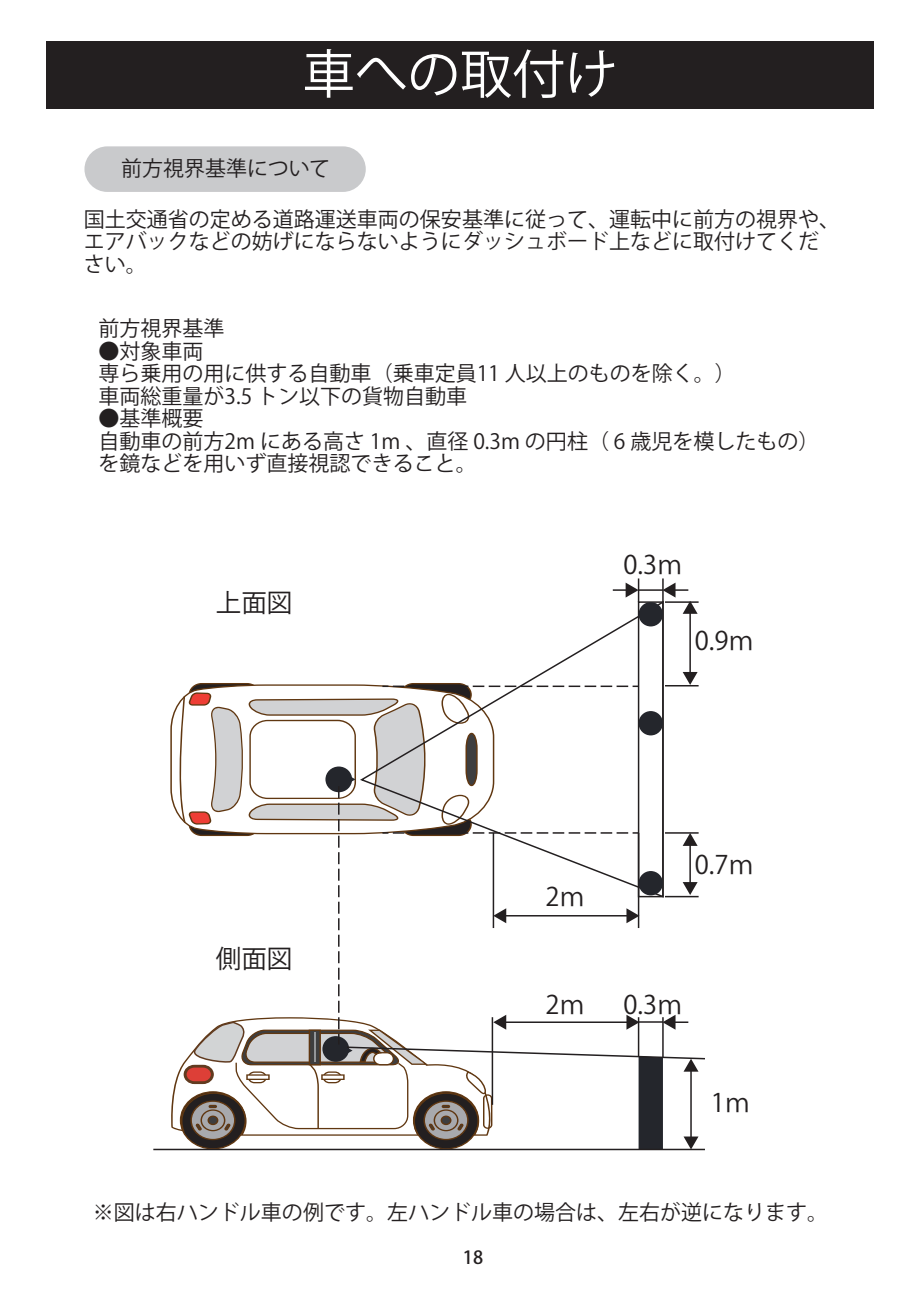
<style>
.page{position:relative;width:919px;height:1289px;background:#fff}
.page>*{position:absolute;margin:0;border:0;box-sizing:border-box;transform-origin:0 0}
.t1{font:52.5px "Koz Go Pr 6 N";color:#fff}
.t2{font:25.5px "Koz Go Pr 6 N";color:#231f20}
.t3{font:21px/22.5px "Koz Go Pr 6 N";color:#231f20}
.t4{font:500 18px "Koz Go Pr 6 N";color:#231f20}
</style>
<div class="page">
<div style="left:46px;top:41px;width:827px;height:67px;background:#231f20"></div>
<div style="left:84px;top:146px;width:282px;height:46px;background:#c9cacc;border-radius:23px"></div>
<svg style="left:543px;top:599px;width:121px;height:73px"></svg>
<hr style="left:665px;top:601px;width:33px;height:2px;background:#231f20">
<hr style="left:637px;top:578px;width:2px;height:24px;background:#231f20">
<div style="left:638px;top:602px;width:25px;height:24px;background:#24262c;border-radius:50%"></div>
<hr style="left:689px;top:611px;width:1px;height:63px;background:#231f20">
<svg style="left:612px;top:582px;width:26px;height:15px"></svg>
<svg style="left:662px;top:578px;width:35px;height:36px"></svg>
<hr style="left:638px;top:589px;width:25px;height:2px;background:#231f20">
<hr style="left:153px;top:1148px;width:552px;height:2px;background:#231f20">
<svg style="left:169px;top:672px;width:536px;height:477px"></svg>
<h1 class="t1" style="left:302px;top:45px;width:316px">車への取付け</h1>
<p class="t3" style="left:121px;top:158px;width:210px">前方視界基準について</p>
<p class="t3" style="left:84px;top:208px;width:757px">国土交通省の定める道路運送車両の保安基準に従って、運転中に前方の視界や、エアバックなどの妨げにならないようにダッシュボード上などに取付けてください。</p>
<p class="t3" style="left:98px;top:317px;width:127px">前方視界基準</p>
<p class="t3" style="left:98px;top:340px;width:639px">●対象車両<br>専ら乗用の用に供する自動車（乗車定員11 人以上のものを除く。）車両総重量が3.5 トン以下の貨物自動車</p>
<p class="t3" style="left:98px;top:407px;width:722px">●基準概要<br>自動車の前方2m にある高さ 1m 、直径 0.3m の円柱（ 6 歳児を模したもの）を鏡などを用いず直接視認できること。</p>
<p class="t2" style="left:216px;top:588px;width:78px">上面図</p>
<p class="t2" style="left:216px;top:944px;width:78px">側面図</p>
<p class="t2" style="left:623px;top:550px;width:61px">0.3ｍ</p>
<p class="t2" style="left:694px;top:626px;width:61px">0.9ｍ</p>
<p class="t2" style="left:545px;top:882px;width:41px">2ｍ</p>
<p class="t2" style="left:545px;top:990px;width:41px">2ｍ</p>
<p class="t2" style="left:694px;top:850px;width:61px">0.7ｍ</p>
<p class="t2" style="left:623px;top:990px;width:61px">0.3ｍ</p>
<p class="t2" style="left:710px;top:1087px;width:41px">1ｍ</p>
<p class="t3" style="left:93px;top:1201px;width:736px">※図は右ハンドル車の例です。左ハンドル車の場合は、左右が逆になります。</p>
<p class="t4" style="left:463px;top:1247px;width:22px">18</p>
</div>
